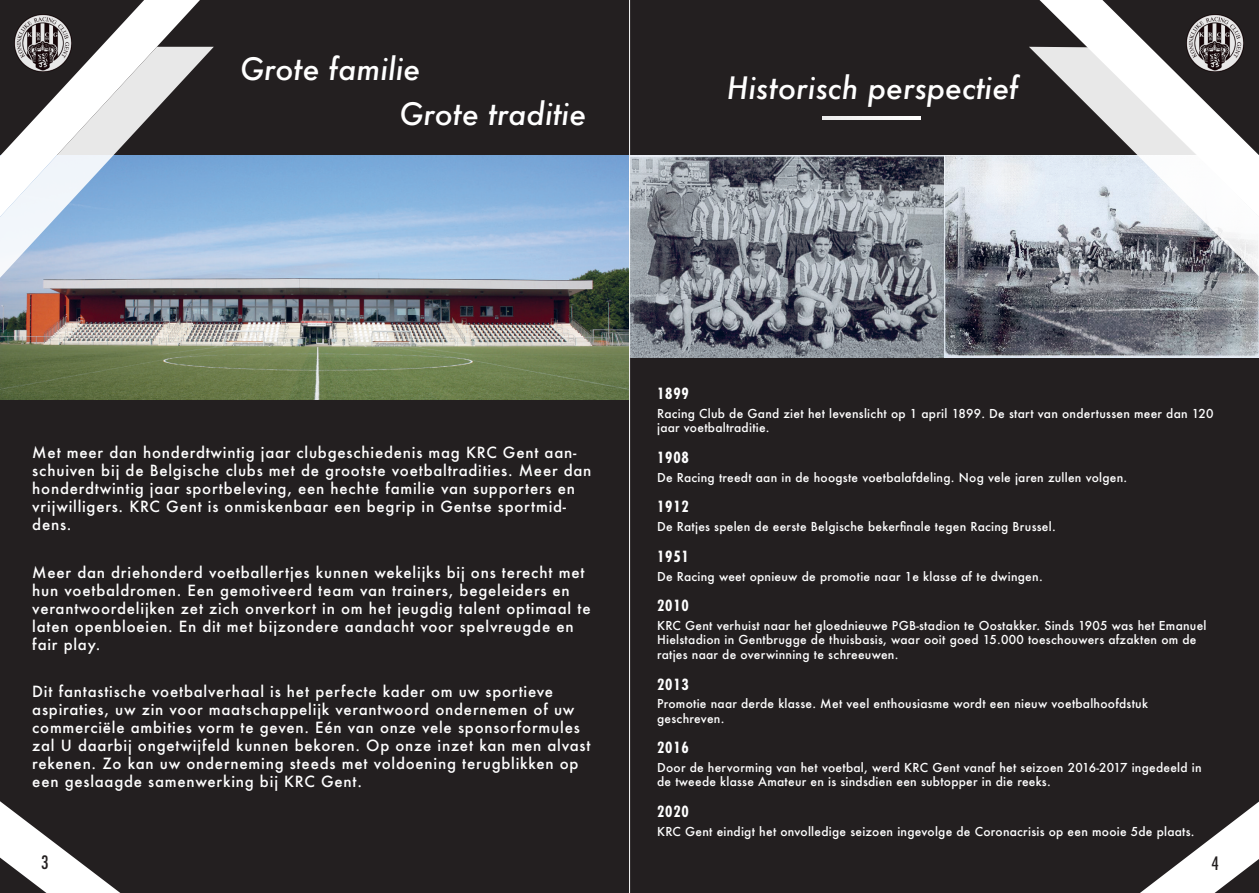
<style>
.page{position:relative;width:1259px;height:893px;background:#fff}
.page>*{position:absolute;margin:0;border:0;box-sizing:border-box;transform-origin:0 0}
.Title{font:italic 500 30px "Futura";color:#fff}
.Numbering{font:500 condensed 18px "Futura";color:#231f20}
.Text{font:500 15px/18px "Futura";letter-spacing:.05em;color:#fff}
.History_-_Heading{font:700 condensed 15px "Futura";letter-spacing:.05em;color:#fff}
.Heading{font:700 condensed 15px "Futura";color:#fff}
.History_-_Text{font:500 12px/14.4px "Futura";letter-spacing:.02em;color:#fff}
</style>
<div class="page">
<div style="left:0;top:0;width:629px;height:893px;background:#231f20"></div>
<img style="left:0;top:156px;width:629px;height:244px">
<svg style="left:0;top:801px;width:120px;height:92px"></svg>
<svg style="left:0;top:47px;width:214px;height:231px;background:#a1b8d2"></svg>
<svg style="left:0;top:0;width:200px;height:217px"></svg>
<img style="left:15px;top:14px;width:57px;height:57px">
<div style="left:629px;top:0;width:630px;height:893px;background:#231f20"></div>
<img style="left:630px;top:156px;width:629px;height:201px">
<svg style="left:1140px;top:801px;width:119px;height:92px"></svg>
<svg style="left:1029px;top:47px;width:230px;height:229px;background:#989ba2"></svg>
<svg style="left:1039px;top:0;width:220px;height:217px"></svg>
<img style="left:1186px;top:14px;width:57px;height:57px">
<hr style="left:822px;top:116px;width:98px;height:3px;background:#f5f5f5">
<hr style="left:629px;top:0;width:1px;height:893px;background:#fff">
<p class="Title" style="left:240px;top:48px;width:182px">Grote familie</p>
<p class="Title" style="left:399px;top:93px;width:188px">Grote traditie</p>
<p class="Title" style="left:727px;top:67px;width:293px">Historisch perspectief</p>
<p class="Text" style="left:32px;top:443px;width:561px">Met meer dan honderdtwintig jaar clubgeschiedenis mag KRC Gent aan&shy;schuiven bij de Belgische clubs met de grootste voetbaltradities. Meer dan honderdtwintig jaar sportbeleving, een hechte familie van supporters en vrijwilligers. KRC Gent is onmiskenbaar een begrip in Gentse sportmid&shy;dens.</p>
<p class="Text" style="left:32px;top:563px;width:560px">Meer dan driehonderd voetballertjes kunnen wekelijks bij ons terecht met hun voetbaldromen. Een gemotiveerd team van trainers, begeleiders en verantwoordelijken zet zich onverkort in om het jeugdig talent optimaal te laten openbloeien. En dit met bijzondere aandacht voor spelvreugde en fair play.</p>
<p class="Text" style="left:32px;top:683px;width:560px">Dit fantastische voetbalverhaal is het perfecte kader om uw sportieve aspiraties, uw zin voor maatschappelijk verantwoord ondernemen of uw commerciële ambities vorm te geven. Eén van onze vele sponsorformules zal U daarbij ongetwijfeld kunnen bekoren. Op onze inzet kan men alvast rekenen. Zo kan uw onderneming steeds met voldoening terugblikken op een geslaagde samenwerking bij KRC Gent.</p>
<p class="Numbering" style="left:41px;top:850px;width:9px">3</p>
<p class="History_-_Heading" style="left:657px;top:384px;width:33px">1899</p>
<p class="History_-_Text" style="left:657px;top:406px;width:558px">Racing Club de Gand ziet het levenslicht op 1 april 1899. De start van ondertussen meer dan 120 jaar voetbaltraditie.</p>
<p class="History_-_Heading" style="left:657px;top:448px;width:33px">1908</p>
<p class="History_-_Text" style="left:657px;top:470px;width:471px">De Racing treedt aan in de hoogste voetbalafdeling. Nog vele jaren zullen volgen.</p>
<p class="History_-_Heading" style="left:657px;top:497px;width:33px">1912</p>
<p class="History_-_Text" style="left:657px;top:519px;width:400px">De Ratjes spelen de eerste Belgische bekerfinale tegen Racing Brussel.</p>
<p class="History_-_Heading" style="left:657px;top:547px;width:33px">1951</p>
<p class="History_-_Text" style="left:657px;top:569px;width:387px">De Racing weet opnieuw de promotie naar 1e klasse af te dwingen.</p>
<p class="History_-_Heading" style="left:657px;top:596px;width:33px">2010</p>
<p class="History_-_Text" style="left:657px;top:618px;width:551px">KRC Gent verhuist naar het gloednieuwe PGB-stadion te Oostakker. Sinds 1905 was het Emanuel<br>Hielstadion in Gentbrugge de thuisbasis, waar ooit goed 15.000 toeschouwers afzakten om de ratjes naar de overwinning te schreeuwen.</p>
<p class="Heading" style="left:657px;top:674px;width:33px">2013</p>
<p class="History_-_Text" style="left:657px;top:696px;width:492px">Promotie naar derde klasse. Met veel enthousiasme wordt een nieuw voetbalhoofdstuk geschreven.</p>
<p class="History_-_Heading" style="left:657px;top:738px;width:33px">2016</p>
<p class="History_-_Text" style="left:657px;top:760px;width:546px">Door de hervorming van het voetbal, werd KRC Gent vanaf het seizoen 2016-2017 ingedeeld in de tweede klasse Amateur en is sindsdien een subtopper in die reeks.</p>
<p class="History_-_Heading" style="left:657px;top:802px;width:33px">2020</p>
<p class="History_-_Text" style="left:657px;top:824px;width:539px">KRC Gent eindigt het onvolledige seizoen ingevolge de Coronacrisis op een mooie 5de plaats.</p>
<p class="Numbering" style="left:1211px;top:851px;width:9px">4</p>
</div>
